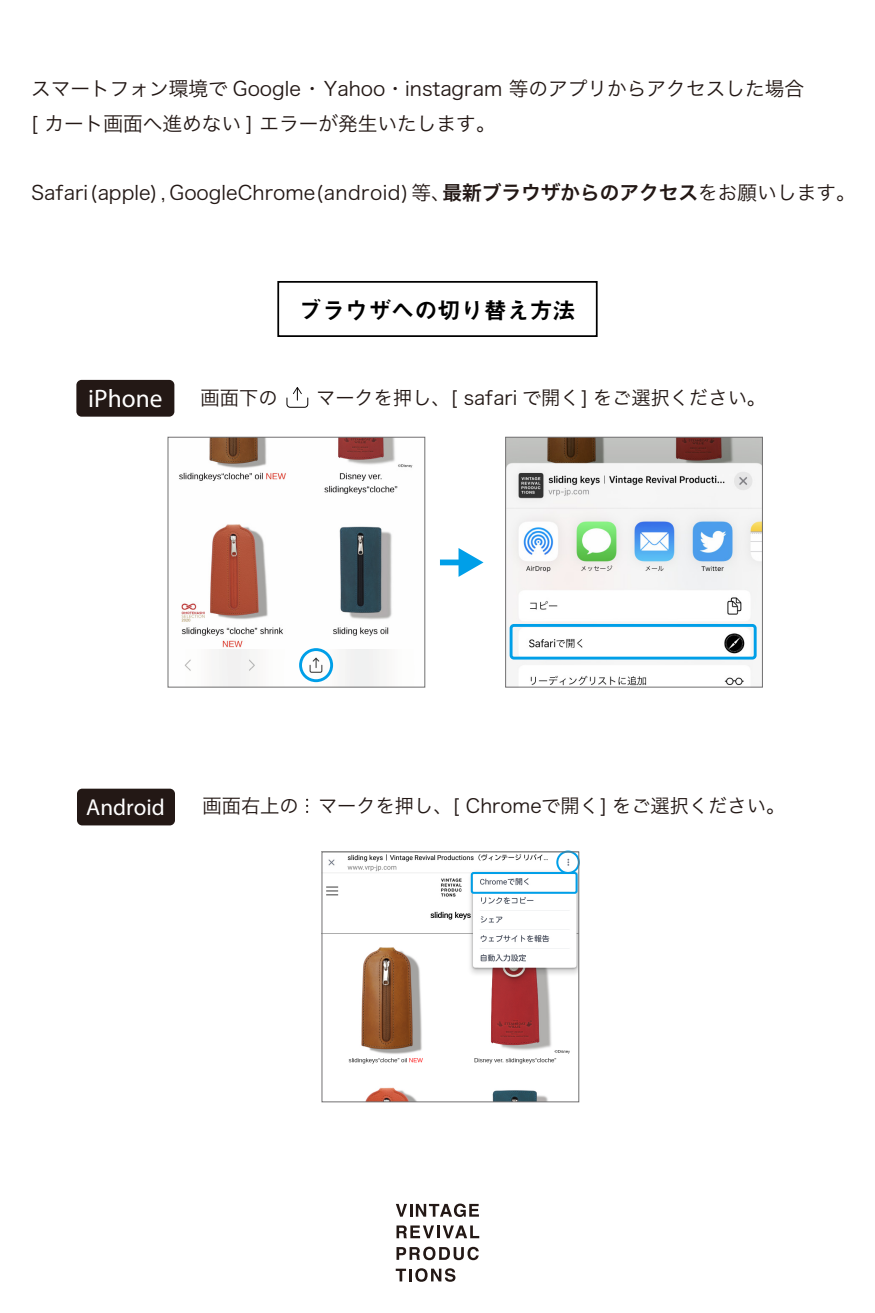
<style>
.page{position:relative;width:875px;height:1313px;background:#fff}
.page>*{position:absolute;margin:0;border:0;box-sizing:border-box;transform-origin:0 0}
.t1{font:25.38px "Myriad Pro";color:#fff}
.t2{font:23.1px "Midashi Go Pr 6 N MB31";color:#000}
.t3{font:23.1px "Myriad Pro";color:#fff}
.t4{font:19.69px/34.5px "Hira Kaku Pro W3";color:#231815}
.t5{font:19.25px "Hira Kaku Pro W3";color:#231815}
.s1{font-family:"Hira Kaku Pro W6"}
</style>
<div class="page">
<img style="left:324px;top:853px;width:253px;height:247px">
<div style="left:556px;top:850px;width:24px;height:24px;border:2px solid #009fe8;border-radius:50%"></div>
<div style="left:471px;top:872px;width:107px;height:21px;border:2px solid #009fe8;border-radius:2px"></div>
<img style="left:507px;top:439px;width:254px;height:246px">
<img style="left:179px;top:439px;width:234px;height:210px">
<div style="left:184px;top:649px;width:199px;height:36px;background:#f6f6f6"></div>
<div style="left:299px;top:648px;width:34px;height:34px;border:3px solid #009fe8;border-radius:50%"></div>
<div style="left:510px;top:624px;width:247px;height:35px;border:3px solid #009fe8;border-radius:3px"></div>
<div style="left:168px;top:437px;width:257px;height:250px;border:1px solid #717071"></div>
<div style="left:505px;top:437px;width:258px;height:250px;border:1px solid #717071"></div>
<div style="left:76px;top:380px;width:98px;height:36px;background:#231815;border-radius:5px"></div>
<svg style="left:286px;top:387px;width:23px;height:21px"></svg>
<svg style="left:306px;top:798px;width:2px;height:15px"></svg>
<div style="left:77px;top:788px;width:98px;height:37px;background:#231815;border-radius:5px"></div>
<div style="left:440px;top:559px;width:23px;height:6px;background:#009fe8"></div>
<svg style="left:459px;top:548px;width:25px;height:29px"></svg>
<div style="left:322px;top:851px;width:257px;height:251px;border:1px solid #717071"></div>
<div style="left:277px;top:281px;width:321px;height:56px;border:2px solid #000"></div>
<svg style="left:396px;top:1203px;width:83px;height:14px"></svg>
<svg style="left:397px;top:1225px;width:82px;height:13px"></svg>
<svg style="left:397px;top:1246px;width:82px;height:14px"></svg>
<svg style="left:396px;top:1268px;width:59px;height:13px"></svg>
<p class="t4" style="left:31px;top:70px;width:774px">スマートフォン環境で Google ・ Yahoo・instagram 等のアプリからアクセスした場合[ カート画面へ進めない ] エラーが発生いたします。</p>
<p class="t4" style="left:31px;top:174px;width:826px">Safari(apple) , GoogleChrome(android) 等、<span class="s1">最新ブラウザからのアクセス</span>をお願いします。</p>
<p class="t2" style="left:299px;top:291px;width:279px">ブラウザへの切り替え方法</p>
<p class="t1" style="left:88px;top:382px;width:76px">iPhone</p>
<p class="t5" style="left:201px;top:381px;width:567px">画面下の　　マークを押し、[ safari で開く] をご選択ください。</p>
<p class="t3" style="left:86px;top:793px;width:80px">Android</p>
<p class="t5" style="left:203px;top:788px;width:584px">画面右上の　マークを押し、[ Chromeで開く] をご選択ください。</p>
</div>
